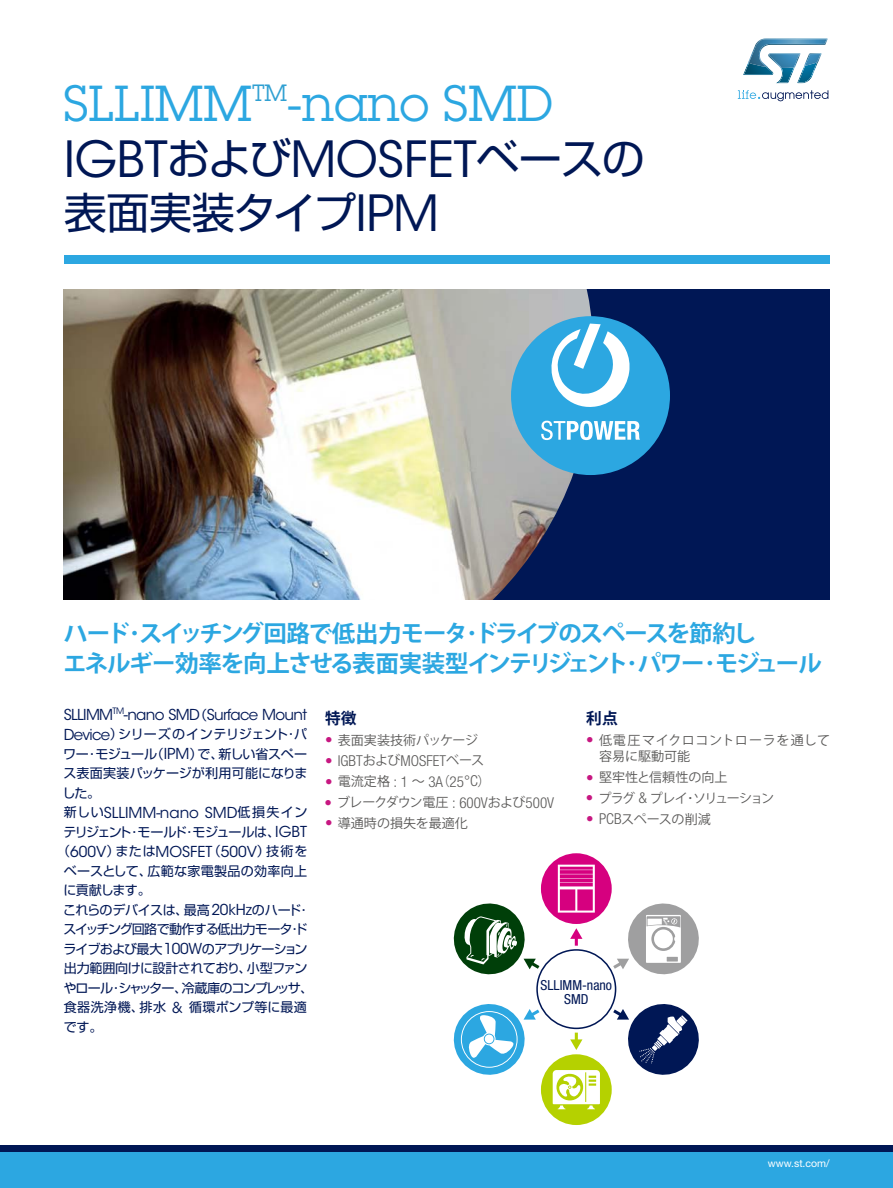
<style>
.page{position:relative;width:893px;height:1188px;background:#fff}
.page>*{position:absolute;margin:0;border:0;box-sizing:border-box;transform-origin:0 0}
.t1{font:49.5px "ITC Avant Garde Std";letter-spacing:-.01em;color:#001755}
.t2{font:49.5px "Lubalin Graph Std";color:#2ca7e1}
.t3{font:43.05px "Shin Go Pro Regular 90 msp RKSJ H";letter-spacing:-.025em;color:#001755}
.t4{font:23.55px/30px "Koz Go Pro Bold 90 msp RKSJ H";letter-spacing:-.07em;color:#2ca7e1}
.t5{font:15.6px "Koz Go Pro Bold 90 msp RKSJ H";color:#001755}
.t6{font:15px "ITC Avant Garde Std";color:#001755}
.t7{font:300 condensed 15px "Helvetica Neue LT Std";color:#595857}
.t8{font:15px "ITC Avant Garde Std";letter-spacing:-.045em;color:#001755}
.t9{font:condensed 13.8px/13.8px "Helvetica Neue LT Std";color:#001755;text-align:center}
.t10{font:13.05px/19.5px "Shin Go Pro Regular 90 msp RKSJ H";letter-spacing:-.04em;color:#001755;text-align:justify}
.t11{font:13.05px "Koz Go Pro Regular 90 msp RKSJ H";color:#595857}
.t12{font:13.05px/16.5px "Koz Go Pro Regular 90 msp RKSJ H";letter-spacing:.02em;color:#595857}
.t13{font:13.05px "Shin Go Pro Regular 90 msp RKSJ H";letter-spacing:-.12em;color:#001755}
.t14{font:13.05px "Koz Go Pro Regular 90 msp RKSJ H";letter-spacing:-.055em;color:#595857}
.t15{font:13.05px "Koz Go Pro Regular 90 msp RKSJ H";letter-spacing:-.11em;color:#595857}
.t16{font:10.5px "Helvetica Neue LT Std";color:#fff}
.s1{font-family:"Shin Go Pro Regular 90 msp RKSJ H";font-size:43.05px}
.s2{font-family:"ITC Avant Garde Std";font-size:49.5px}
.s3{font-family:"Shin Go Pro Regular 90 msp RKSJ H";font-size:13.05px}
.s4{font-family:"ITC Avant Garde Std";font-size:15px}
.s5{font-family:"Helvetica Neue LT Std";font-weight:300;font-stretch:condensed;font-size:15px;color:#c71781}
.s6{font-family:"Helvetica Neue LT Std";font-weight:300;font-stretch:condensed;font-size:15px}
.s7{color:#c71781}
.s8{font-family:"Koz Go Pro Regular 90 msp RKSJ H";font-weight:400;font-stretch:normal;font-size:13.05px}
</style>
<div class="page">
<div style="left:536px;top:949px;width:80px;height:80px;border:2px solid #001755;border-radius:50%"></div>
<div style="left:541px;top:853px;width:70px;height:71px;background:#d6007f;border-radius:50%"></div>
<div style="left:541px;top:1054px;width:70px;height:71px;background:#b5d100;border-radius:50%"></div>
<svg style="left:552px;top:1070px;width:48px;height:39px"></svg>
<svg style="left:558px;top:865px;width:36px;height:48px"></svg>
<svg style="left:570px;top:928px;width:12px;height:18px"></svg>
<svg style="left:570px;top:1033px;width:12px;height:17px"></svg>
<svg style="left:453px;top:903px;width:86px;height:76px"></svg>
<svg style="left:613px;top:999px;width:86px;height:76px"></svg>
<svg style="left:453px;top:999px;width:86px;height:76px"></svg>
<svg style="left:613px;top:903px;width:86px;height:76px"></svg>
<img style="left:64px;top:289px;width:765px;height:311px">
<div style="left:0;top:1145px;width:892px;height:43px;background:#2ca7e1"></div>
<div style="left:0;top:1145px;width:892px;height:7px;background:#001755"></div>
<svg style="left:737px;top:90px;width:91px;height:11px"></svg>
<svg style="left:743px;top:38px;width:85px;height:46px"></svg>
<div style="left:64px;top:255px;width:765px;height:9px;background:#2ca7e1"></div>
<svg style="left:469px;top:290px;width:360px;height:310px;background:#283a68"></svg>
<div style="left:511px;top:316px;width:159px;height:159px;background:#2ca7e1;border-radius:50%"></div>
<svg style="left:541px;top:421px;width:99px;height:19px"></svg>
<svg style="left:550px;top:324px;width:80px;height:83px"></svg>
<h1 class="t2" style="left:64px;top:75px;width:490px">SLLIMM<sup>TM</sup>-nano SMD</h1>
<h1 class="t1" style="left:64px;top:131px;width:582px">IGBT<span class="s1">および</span>MOSFET<span class="s1">ベースの</span></h1>
<h2 class="t3" style="left:64px;top:196px;width:377px">表面実装タイプ<span class="s2">IPM</span></h2>
<h3 class="t4" style="left:63px;top:621px;width:760px">ハード･スイッチング回路で低出力モータ･ドライブのスペースを節約し<br>エネルギー効率を向上させる表面実装型インテリジェント･パワー･モジュール</h3>
<p class="t8" style="left:64px;top:706px;width:245px">SLLIMM<sup>TM</sup>-nano SMD<span class="s3">（</span>Surface Mount</p>
<p class="t10" style="left:62px;top:726px;width:246px"><span class="s4">Device</span>）シリーズのインテリジェント･パワー･モジュール（<span class="s4">IPM</span>）で、新しい省スペース表面実装パッケージが利用可能になりました。</p>
<p class="t6" style="left:64px;top:804px;width:245px"><span class="s3">新しい</span>SLLIMM-nano SMD<span class="s3">低損失イン</span></p>
<p class="t13" style="left:63px;top:827px;width:245px">テリジェント･モールド･モジュールは、<span class="s4">IGBT</span></p>
<p class="t6" style="left:57px;top:843px;width:252px"><span class="s3">（</span>600V<span class="s3">）または</span>MOSFET<span class="s3">（</span>500V<span class="s3">）技術を</span></p>
<p class="t10" style="left:63px;top:863px;width:252px;text-align:left">ベースとして、広範な家電製品の効率向上に貢献します。<br>これらのデバイスは、最高<span class="s4">20kHz</span>のハード･スイッチング回路で動作する低出力モータ･ドライブおよび最大<span class="s4">100W</span>のアプリケーション出力範囲向けに設計されており、小型ファンやロール･シャッター、冷蔵庫のコンプレッサ、食器洗浄機、排水 <span class="s4">&amp;</span> 循環ポンプ等に最適です。</p>
<p class="t5" style="left:586px;top:712px;width:33px">利点</p>
<p class="t12" style="left:599px;top:733px;width:232px;text-indent:-13px"><span class="s5">•</span> 低電圧マイクロコントローラを通して容易に駆動可能</p>
<p class="t11" style="left:586px;top:772px;width:143px"><span class="s5">•</span> 堅牢性と信頼性の向上</p>
<p class="t15" style="left:585px;top:793px;width:190px"><span class="s5">•</span> プラグ <span class="s6">&amp;</span> プレイ･ソリューション</p>
<p class="t11" style="left:586px;top:814px;width:126px"><span class="s5">•</span> <span class="s6">PCB</span>スペースの削減</p>
<p class="t5" style="left:325px;top:712px;width:33px">特徴</p>
<p class="t11" style="left:325px;top:735px;width:154px"><span class="s5">•</span> 表面実装技術パッケージ</p>
<p class="t7" style="left:325px;top:752px;width:160px"><span class="s7">•</span> IGBT<span class="s8">および</span>MOSFET<span class="s8">ベース</span></p>
<p class="t7" style="left:325px;top:773px;width:167px"><span class="s7">•</span> <span class="s8">電流定格</span> : 1 <span class="s8">～</span> 3A<span class="s8">（</span>25°C<span class="s8">）</span></p>
<p class="t14" style="left:324px;top:797px;width:231px"><span class="s5">•</span> ブレークダウン電圧 <span class="s6">: 600V</span>および<span class="s6">500V</span></p>
<p class="t11" style="left:325px;top:818px;width:144px"><span class="s5">•</span> 導通時の損失を最適化</p>
<p class="t9" style="left:540px;top:978px;width:73px">SLLIMM-nano<br>SMD</p>
<p class="t16" style="left:767px;top:1157px;width:63px">www.st.com/</p>
</div>
